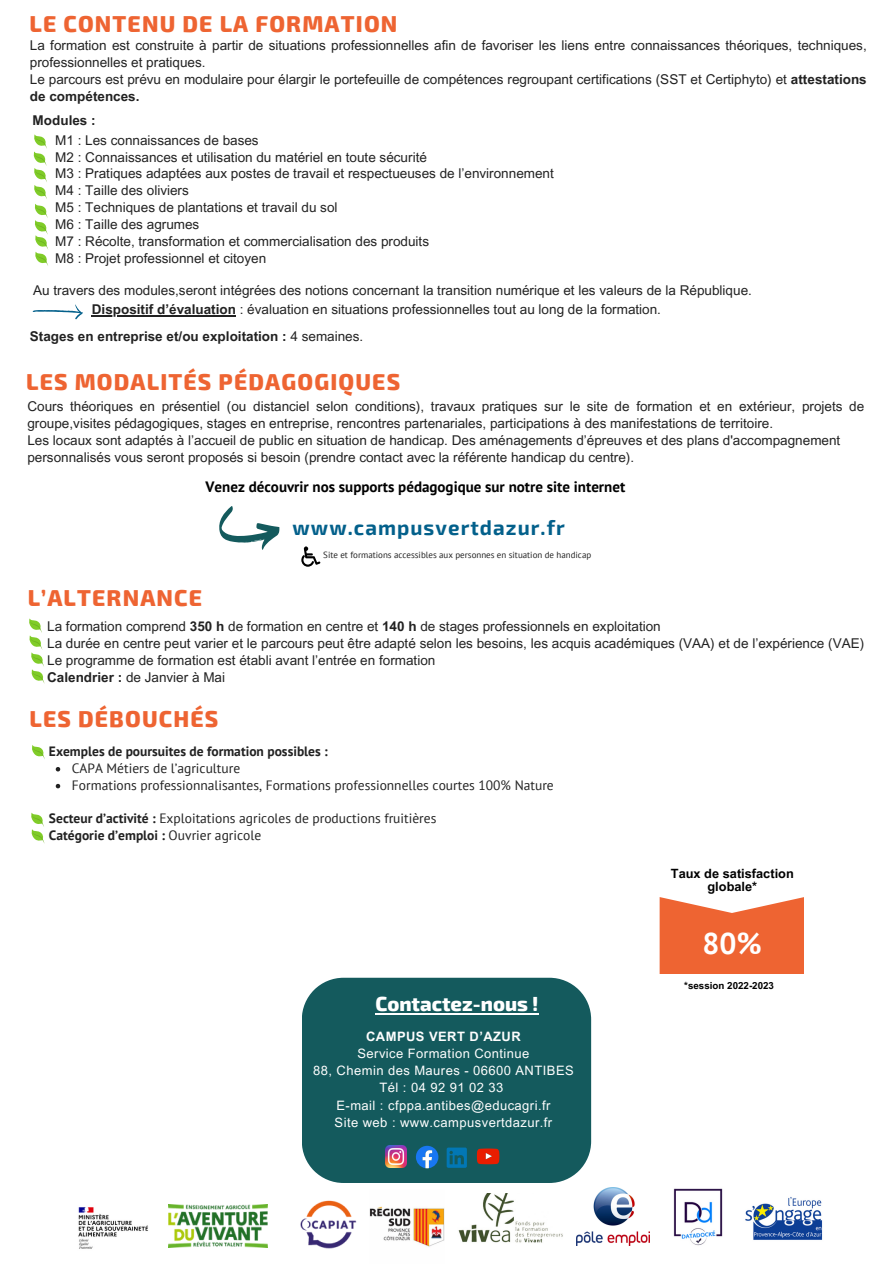
<style>
.page{position:relative;width:894px;height:1264px;background:#fff}
.page>*{position:absolute;margin:0;border:0;box-sizing:border-box;transform-origin:0 0}
.t1{font:700 30px "PT Sans";color:#fff}
.t2{font:800 22.5px "Exo 2";letter-spacing:.05em;color:#ee6432}
.t3{font:700 20.55px "Exo 2";letter-spacing:.05em;color:#03608b}
.t4{font:800 19.95px "Exo 2";color:#fff}
.t5{font:700 15px "PT Sans";color:#000}
.t6{font:13.5px/16.8px "Arial MT Pro";color:#222}
.t7{font:13.5px/16.8px "PT Sans";color:#222}
.t8{font:700 13.5px "Arial MT Pro";color:#222}
.t9{font:700 13.5px "PT Sans";color:#222}
.t10{font:12.9px "Arial MT Pro";letter-spacing:.035em;color:#fefefe}
.t11{font:700 12.9px "Arial MT Pro";letter-spacing:.035em;color:#fefefe}
.t12{font:700 12.75px/13.8px "Arial MT Pro";color:#000;text-align:center}
.t13{font:700 9.75px "Arial MT Pro";color:#000}
.t14{font:9px "PT Sans";color:#222}
.s1{font-weight:700}
.s2{font-weight:400}
</style>
<div class="page">
<svg style="left:219px;top:506px;width:60px;height:44px"></svg>
<svg style="left:301px;top:546px;width:19px;height:20px"></svg>
<svg style="left:32px;top:745px;width:13px;height:14px"></svg>
<svg style="left:33px;top:304px;width:50px;height:15px"></svg>
<svg style="left:31px;top:812px;width:14px;height:31px"></svg>
<svg style="left:659px;top:897px;width:145px;height:77px;background:#ef7448"></svg>
<svg style="left:33px;top:134px;width:15px;height:132px"></svg>
<svg style="left:56px;top:767px;width:4px;height:4px"></svg>
<svg style="left:56px;top:783px;width:4px;height:5px"></svg>
<hr style="left:92px;top:315px;width:144px;height:1px;background:#222">
<svg style="left:29px;top:618px;width:16px;height:66px"></svg>
<img style="left:673px;top:1188px;width:50px;height:58px">
<img style="left:576px;top:1187px;width:73px;height:58px">
<img style="left:300px;top:1200px;width:56px;height:49px">
<img style="left:458px;top:1193px;width:105px;height:50px">
<img style="left:168px;top:1204px;width:99px;height:43px">
<img style="left:745px;top:1197px;width:78px;height:43px">
<img style="left:78px;top:1207px;width:70px;height:42px">
<img style="left:369px;top:1206px;width:75px;height:41px">
<div style="left:302px;top:977px;width:289px;height:205px;background:#145a5d"></div>
<img style="left:385px;top:1145px;width:21px;height:22px">
<svg style="left:416px;top:1145px;width:22px;height:23px"></svg>
<svg style="left:446px;top:1147px;width:21px;height:20px"></svg>
<svg style="left:476px;top:1148px;width:23px;height:16px"></svg>
<hr style="left:375px;top:1012px;width:163px;height:2px;background:#fff">
<p class="t2" style="left:29px;top:9px;width:369px">LE CONTENU DE LA FORMATION</p>
<p class="t6" style="left:30px;top:39px;width:838px">La formation est construite à partir de situations professionnelles afin de favoriser les liens entre connaissances théoriques, techniques, professionnelles et pratiques.<br>Le parcours est prévu en modulaire pour élargir le portefeuille de compétences regroupant certifications (SST et Certiphyto) et <span class="s1">attestations de compétences.</span></p>
<h6 class="t8" style="left:33px;top:115px;width:65px">Modules :</h6>
<h5 class="t6" style="left:55px;top:133px;width:500px">M1 : Les connaissances de bases<br>M2 : Connaissances et utilisation du matériel en toute sécurité<br>M3 : Pratiques adaptées aux postes de travail et respectueuses de l’environnement M4 : Taille des oliviers<br>M5 : Techniques de plantations et travail du sol<br>M6 : Taille des agrumes<br>M7 : Récolte, transformation et commercialisation des produits<br>M8 : Projet professionnel et citoyen</h5>
<h6 class="t6" style="left:33px;top:283px;width:720px">Au travers des modules,seront intégrées des notions concernant la transition numérique et les valeurs de la République.</h6>
<h6 class="t6" style="left:92px;top:303px;width:570px"><span class="s1">Dispositif d’évaluation</span> : évaluation en situations professionnelles tout au long de la formation.</h6>
<p class="t8" style="left:30px;top:331px;width:335px">Stages en entreprise et/ou exploitation : <span class="s2">4 semaines.</span></p>
<p class="t2" style="left:26px;top:367px;width:375px">LES MODALITÉS PÉDAGOGIQUES</p>
<p class="t6" style="left:27px;top:400px;width:838px">Cours théoriques en présentiel (ou distanciel selon conditions), travaux pratiques sur le site de formation et en extérieur, projets de groupe,visites pédagogiques, stages en entreprise, rencontres partenariales, participations à des manifestations de territoire.<br>Les locaux sont adaptés à l’accueil de public en situation de handicap. Des aménagements d’épreuves et des plans d'accompagnement personnalisés vous seront proposés si besoin (prendre contact avec la référente handicap du centre).</p>
<h6 class="t5" style="left:205px;top:476px;width:421px">Venez découvrir nos supports pédagogique sur notre site internet</h6>
<h6 class="t3" style="left:292px;top:514px;width:274px">www.campusvertdazur.fr</h6>
<p class="t14" style="left:323px;top:548px;width:269px">Site et formations accessibles aux personnes en situation de handicap</p>
<p class="t2" style="left:28px;top:583px;width:176px">L’ALTERNANCE</p>
<h6 class="t6" style="left:47px;top:619px;width:818px">La formation comprend <span class="s1">350 h</span> de formation en centre et <span class="s1">140 h</span> de stages professionnels en exploitation<br>La durée en centre peut varier et le parcours peut être adapté selon les besoins, les acquis académiques (VAA) et de l’expérience (VAE)<br>Le programme de formation est établi avant l’entrée en formation<br><span class="s1">Calendrier :</span> de Janvier à Mai</h6>
<p class="t2" style="left:29px;top:704px;width:190px">LES DÉBOUCHÉS</p>
<p class="t9" style="left:49px;top:742px;width:280px">Exemples de poursuites de formation possibles :</p>
<p class="t7" style="left:72px;top:759px;width:170px">CAPA Métiers de l’agriculture</p>
<p class="t7" style="left:72px;top:776px;width:483px">Formations professionnalisantes, Formations professionnelles courtes 100% Nature</p>
<p class="t7" style="left:49px;top:809px;width:389px"><span class="s1">Secteur d’activité :</span> Exploitations agricoles de productions fruitières<br><span class="s1">Catégorie d’emploi :</span> Ouvrier agricole</p>
<p class="t4" style="left:375px;top:990px;width:165px">Contactez-nous !</p>
<p class="t11" style="left:366px;top:1031px;width:156px">CAMPUS VERT D’AZUR</p>
<h5 class="t10" style="left:357px;top:1048px;width:173px">Service Formation Continue</h5>
<p class="t10" style="left:313px;top:1065px;width:262px">88, Chemin des Maures - 06600 ANTIBES</p>
<p class="t10" style="left:379px;top:1082px;width:125px">Tél : 04 92 91 02 33</p>
<h6 class="t10" style="left:336px;top:1100px;width:215px">E-mail : cfppa.antibes@educagri.fr</h6>
<p class="t10" style="left:334px;top:1117px;width:219px">Site web : www.campusvertdazur.fr</p>
<p class="t12" style="left:670px;top:867px;width:124px">Taux de satisfaction globale*</p>
<p class="t1" style="left:702px;top:923px;width:61px">80%</p>
<h6 class="t13" style="left:684px;top:982px;width:91px">*session 2022-2023</h6>
</div>
